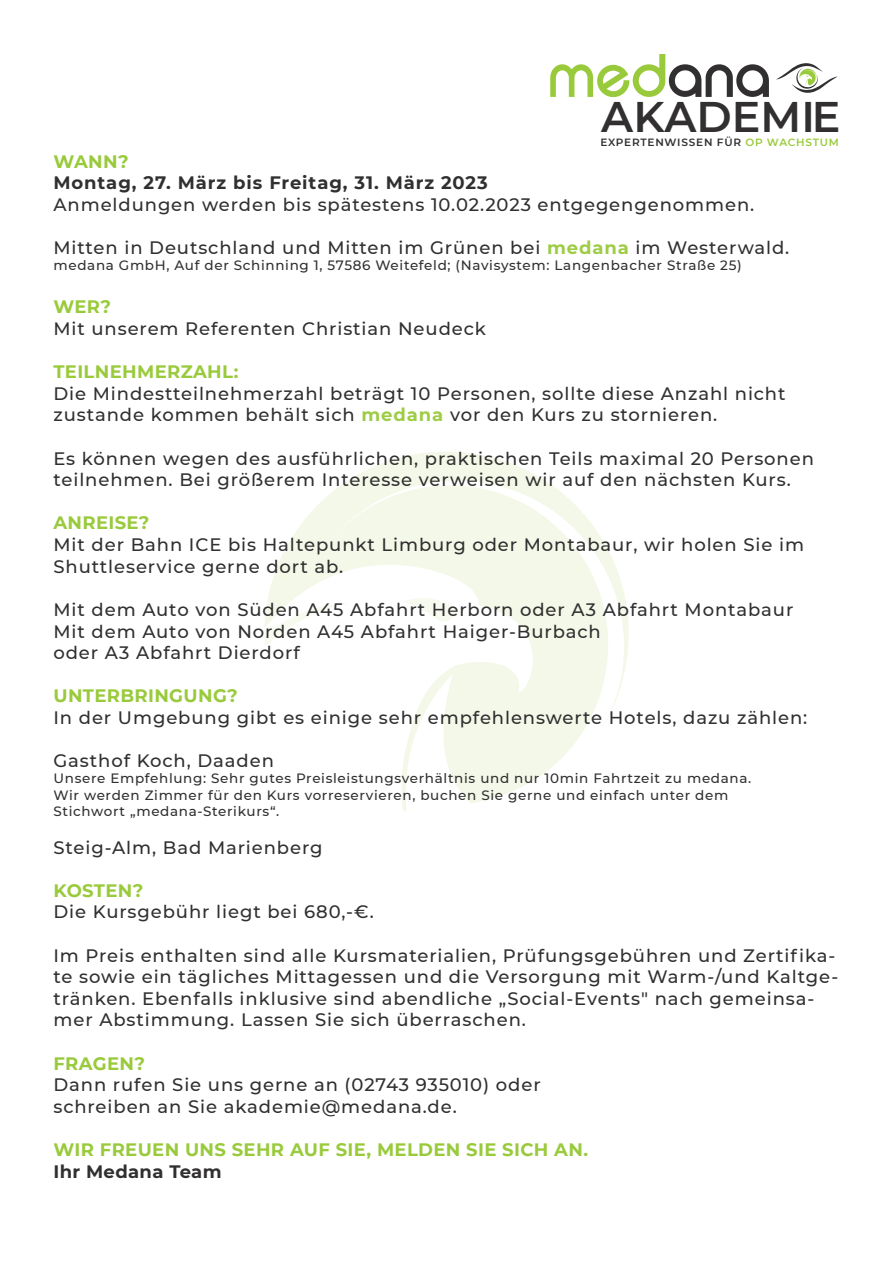
<style>
.page{position:relative;width:893px;height:1263px;background:#fff}
.page>*{position:absolute;margin:0;border:0;box-sizing:border-box;transform-origin:0 0}
.t1{font:600 42.75px "Montserrat";color:#312f30}
.t2{font:500 18px/21.6px "Montserrat";letter-spacing:.05em;color:#312f30}
.t3{font:700 18px "Montserrat";letter-spacing:.02em;color:#99ca3b}
.t4{font:700 18px "Montserrat";letter-spacing:.05em;color:#312f30}
.t5{font:700 18px "Montserrat";letter-spacing:.02em;color:#312f30}
.t6{font:500 13.5px/16.2px "Montserrat";letter-spacing:.05em;color:#312f30}
.t7{font:600 10.5px "Montserrat";letter-spacing:.075em;color:#312f30}
.s1{color:#99ca3b}
.s2{font-weight:700;color:#9ecc44}
</style>
<div class="page">
<svg style="left:264px;top:452px;width:365px;height:359px"></svg>
<svg style="left:550px;top:54px;width:219px;height:43px"></svg>
<svg style="left:776px;top:63px;width:61px;height:30px"></svg>
<h1 class="t1" style="left:601px;top:86px;width:241px">AKADEMIE</h1>
<p class="t7" style="left:600px;top:135px;width:240px">EXPERTENWISSEN FÜR <span class="s1">OP WACHSTUM</span></p>
<p class="t3" style="left:53px;top:148px;width:77px">WANN?</p>
<p class="t4" style="left:53px;top:170px;width:436px">Montag, 27. März bis Freitag, 31. März 2023</p>
<p class="t2" style="left:53px;top:193px;width:702px">Anmeldungen werden bis spätestens 10.02.2023 entgegengenommen.</p>
<p class="t2" style="left:53px;top:236px;width:737px">Mitten in Deutschland und Mitten im Grünen bei <span class="s2">medana</span> im Westerwald.</p>
<p class="t6" style="left:53px;top:257px;width:690px">medana GmbH, Auf der Schinning 1, 57586 Weitefeld; (Navisystem: Langenbacher Straße 25)</p>
<p class="t3" style="left:53px;top:294px;width:59px">WER?</p>
<p class="t2" style="left:53px;top:317px;width:434px">Mit unserem Referenten Christian Neudeck</p>
<p class="t3" style="left:53px;top:359px;width:187px">TEILNEHMERZAHL:</p>
<p class="t2" style="left:53px;top:382px;width:734px">Die Mindestteilnehmerzahl beträgt 10 Personen, sollte diese Anzahl nicht zustande kommen behält sich <span class="s2">medana</span> vor den Kurs zu stornieren.</p>
<p class="t2" style="left:53px;top:447px;width:762px">Es können wegen des ausführlichen, praktischen Teils maximal 20 Personen teilnehmen. Bei größerem Interesse verweisen wir auf den nächsten Kurs.</p>
<p class="t3" style="left:53px;top:510px;width:98px">ANREISE?</p>
<p class="t2" style="left:53px;top:533px;width:752px">Mit der Bahn ICE bis Haltepunkt Limburg oder Montabaur, wir holen Sie im<br>Shuttleservice gerne dort ab.</p>
<p class="t2" style="left:53px;top:598px;width:741px">Mit dem Auto von Süden A45 Abfahrt Herborn oder A3 Abfahrt Montabaur<br>Mit dem Auto von Norden A45 Abfahrt Haiger-Burbach<br>oder A3 Abfahrt Dierdorf</p>
<p class="t3" style="left:53px;top:683px;width:186px">UNTERBRINGUNG?</p>
<p class="t2" style="left:53px;top:706px;width:755px">In der Umgebung gibt es einige sehr empfehlenswerte Hotels, dazu zählen:</p>
<p class="t2" style="left:53px;top:749px;width:222px">Gasthof Koch, Daaden</p>
<p class="t6" style="left:53px;top:770px;width:699px">Unsere Empfehlung: Sehr gutes Preisleistungsverhältnis und nur 10min Fahrtzeit zu medana.<br>Wir werden Zimmer für den Kurs vorreservieren, buchen Sie gerne und einfach unter dem<br>Stichwort „medana-Sterikurs“.</p>
<p class="t2" style="left:53px;top:836px;width:271px">Steig-Alm, Bad Marienberg</p>
<p class="t3" style="left:53px;top:877px;width:91px">KOSTEN?</p>
<p class="t2" style="left:53px;top:900px;width:322px">Die Kursgebühr liegt bei 680,-€.</p>
<p class="t2" style="left:53px;top:944px;width:786px">Im Preis enthalten sind alle Kursmaterialien, Prüfungsgebühren und Zertifika&shy;te sowie ein tägliches Mittagessen und die Versorgung mit Warm-/und Kaltge&shy;tränken. Ebenfalls inklusive sind abendliche „Social-Events" nach gemeinsa&shy;mer Abstimmung. Lassen Sie sich überraschen.</p>
<p class="t3" style="left:53px;top:1050px;width:93px">FRAGEN?</p>
<p class="t2" style="left:53px;top:1073px;width:489px">Dann rufen Sie uns gerne an (02743 935010) oder schreiben an Sie akademie@medana.de.</p>
<p class="t3" style="left:53px;top:1136px;width:536px">WIR FREUEN UNS SEHR AUF SIE, MELDEN SIE SICH AN.</p>
<p class="t5" style="left:53px;top:1158px;width:170px">Ihr Medana Team</p>
</div>
